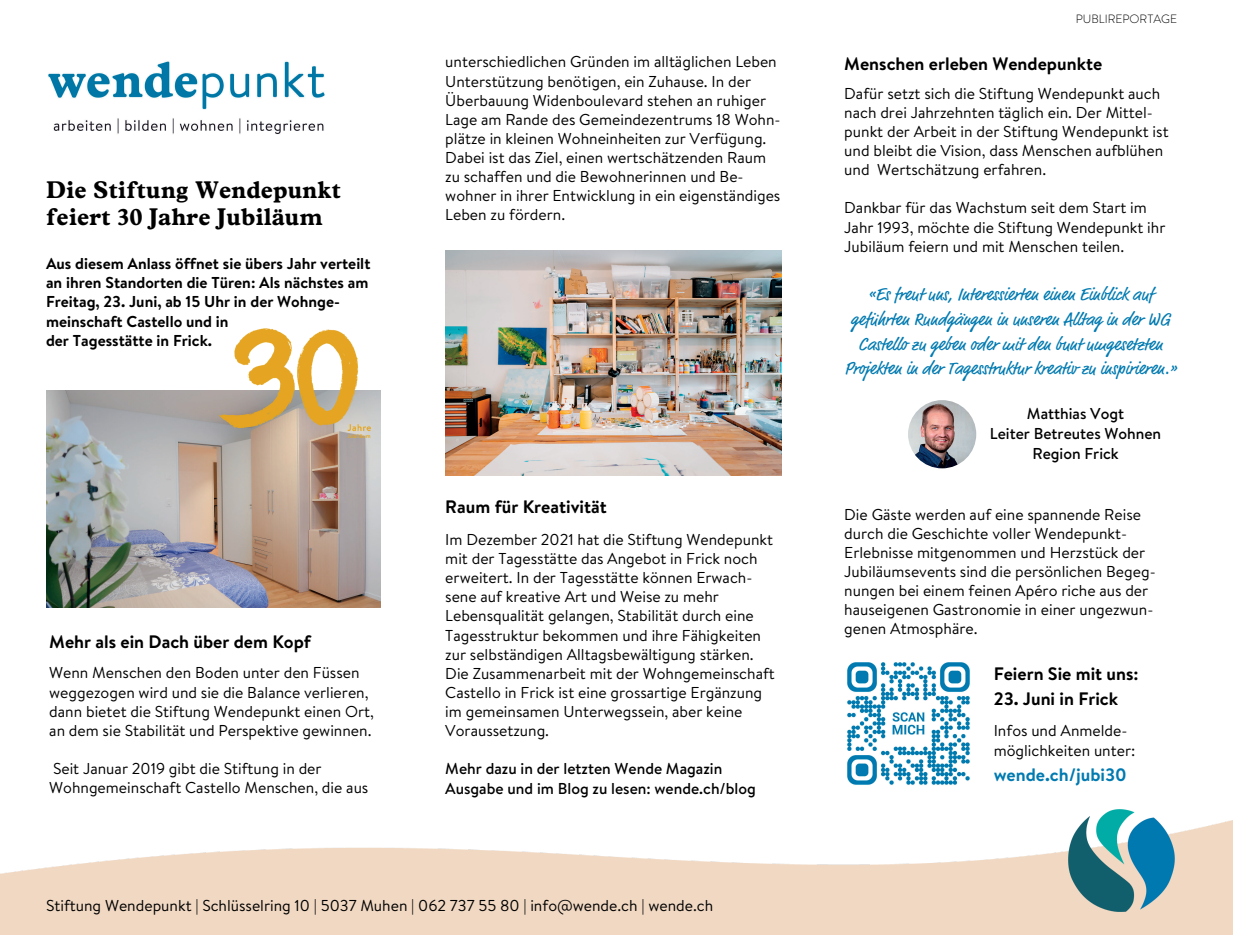
<style>
.page{position:relative;width:1233px;height:935px;background:#fff}
.page>*{position:absolute;margin:0;border:0;box-sizing:border-box;transform-origin:0 0}
.t1{font:700 24px "Index";color:#000}
.t2{font:18px/24.8px "Market Pro";color:#007ab1;text-align:center}
.t3{font:700 18px "Brandon Text";color:#000}
.t4{font:700 18px "Brandon Text";color:#007ab1}
.t5{font:15.75px/19.2px "Brandon Text";color:#000}
.t6{font:700 15.75px/19.2px "Brandon Text";color:#000}
.t7{font:500 15.75px/20.2px "Brandon Text";color:#000;text-align:center}
.t8{font:300 12px "Brandon Text";color:#000}
</style>
<div class="page">
<img style="left:48px;top:61px;width:277px;height:73px">
<img style="left:1067px;top:809px;width:108px;height:106px">
<img style="left:46px;top:391px;width:334px;height:217px">
<img style="left:215px;top:328px;width:160px;height:123px">
<img style="left:847px;top:662px;width:123px;height:124px">
<img style="left:445px;top:250px;width:337px;height:226px">
<img style="left:908px;top:400px;width:68px;height:68px;border-radius:50%">
<p class="t1" style="left:46px;top:178px;width:296px">Die Stiftung Wendepunkt</p>
<p class="t1" style="left:46px;top:205px;width:278px">feiert 30 Jahre Jubiläum</p>
<p class="t6" style="left:46px;top:254px;width:326px">Aus diesem Anlass öffnet sie übers Jahr verteilt an ihren Standorten die Türen: Als nächstes am</p>
<p class="t6" style="left:46px;top:292px;width:295px">Freitag, 23. Juni, ab 15 Uhr in der Wohnge&shy;meinschaft Castello und in</p>
<p class="t6" style="left:46px;top:330px;width:168px">der Tagesstätte in Frick.</p>
<p class="t3" style="left:49px;top:629px;width:263px">Mehr als ein Dach über dem Kopf</p>
<p class="t5" style="left:49px;top:663px;width:326px">Wenn Menschen den Boden unter den Füssen weggezogen wird und sie die Balance verlieren, dann bietet die Stiftung Wendepunkt einen Ort, an dem sie Stabilität und Perspektive gewinnen.</p>
<p class="t5" style="left:49px;top:758px;width:321px">Seit Januar 2019 gibt die Stiftung in der<br>Wohngemeinschaft Castello Menschen, die aus</p>
<p class="t5" style="left:445px;top:52px;width:337px">unterschiedlichen Gründen im alltäglichen Leben Unterstützung benötigen, ein Zuhause. In der Überbauung Widenboulevard stehen an ruhiger Lage am Rande des Gemeindezentrums 18 Wohn&shy;plätze in kleinen Wohneinheiten zur Verfügung.<br>Dabei ist das Ziel, einen wertschätzenden Raum zu schaffen und die Bewohnerinnen und Be&shy;wohner in ihrer Entwicklung in ein eigenständiges Leben zu fördern.</p>
<p class="t3" style="left:445px;top:493px;width:163px">Raum für Kreativität</p>
<p class="t5" style="left:445px;top:529px;width:331px">Im Dezember 2021 hat die Stiftung Wendepunkt mit der Tagesstätte das Angebot in Frick noch erweitert. In der Tagesstätte können Erwach&shy;sene auf kreative Art und Weise zu mehr Lebensqualität gelangen, Stabilität durch eine Tagesstruktur bekommen und ihre Fähigkeiten zur selbständigen Alltagsbewältigung stärken.<br>Die Zusammenarbeit mit der Wohngemeinschaft Castello in Frick ist eine grossartige Ergänzung im gemeinsamen Unterwegssein, aber keine Voraussetzung.</p>
<p class="t7" style="left:445px;top:759px;width:312px;line-height:19.2px;text-align:left">Mehr dazu in der letzten Wende Magazin<br>Ausgabe und im Blog zu lesen: wende.ch/blog</p>
<p class="t5" style="left:46px;top:896px;width:669px">Stiftung Wendepunkt | Schlüsselring 10 | 5037 Muhen | 062 737 55 80 | info@wende.ch | wende.ch</p>
<p class="t8" style="left:1076px;top:11px;width:103px">PUBLIREPORTAGE</p>
<p class="t3" style="left:844px;top:50px;width:259px">Menschen erleben Wendepunkte</p>
<p class="t5" style="left:844px;top:83px;width:326px">Dafür setzt sich die Stiftung Wendepunkt auch nach drei Jahrzehnten täglich ein. Der Mittel&shy;punkt der Arbeit in der Stiftung Wendepunkt ist und bleibt die Vision, dass Menschen aufblühen und Wertschätzung erfahren.</p>
<p class="t5" style="left:844px;top:198px;width:323px">Dankbar für das Wachstum seit dem Start im<br>Jahr 1993, möchte die Stiftung Wendepunkt ihr<br>Jubiläum feiern und mit Menschen teilen.</p>
<p class="t2" style="left:844px;top:282px;width:334px">«Es freut uns, Interessierten einen Einblick auf geführten Rundgängen in unseren Alltag in der WG Castello zu geben oder mit den bunt umgesetzten Projekten in der Tagesstruktur kreativ zu inspirieren.»</p>
<p class="t7" style="left:1027px;top:403px;width:99px">Matthias Vogt</p>
<p class="t7" style="left:990px;top:423px;width:173px">Leiter Betreutes Wohnen<br>Region Frick</p>
<p class="t5" style="left:844px;top:504px;width:313px">Die Gäste werden auf eine spannende Reise durch die Geschichte voller Wendepunkt-Erlebnisse mitgenommen und Herzstück der Jubiläumsevents sind die persönlichen Begeg&shy;nungen bei einem feinen Apéro riche aus der hauseigenen Gastronomie in einer ungezwun&shy;genen Atmosphäre.</p>
<p class="t3" style="left:994px;top:661px;width:147px">Feiern Sie mit uns:</p>
<p class="t3" style="left:994px;top:685px;width:126px">23. Juni in Frick</p>
<p class="t5" style="left:994px;top:721px;width:143px">Infos und Anmelde&shy;möglichkeiten unter:</p>
<p class="t4" style="left:994px;top:761px;width:134px">wende.ch/jubi30</p>
</div>
